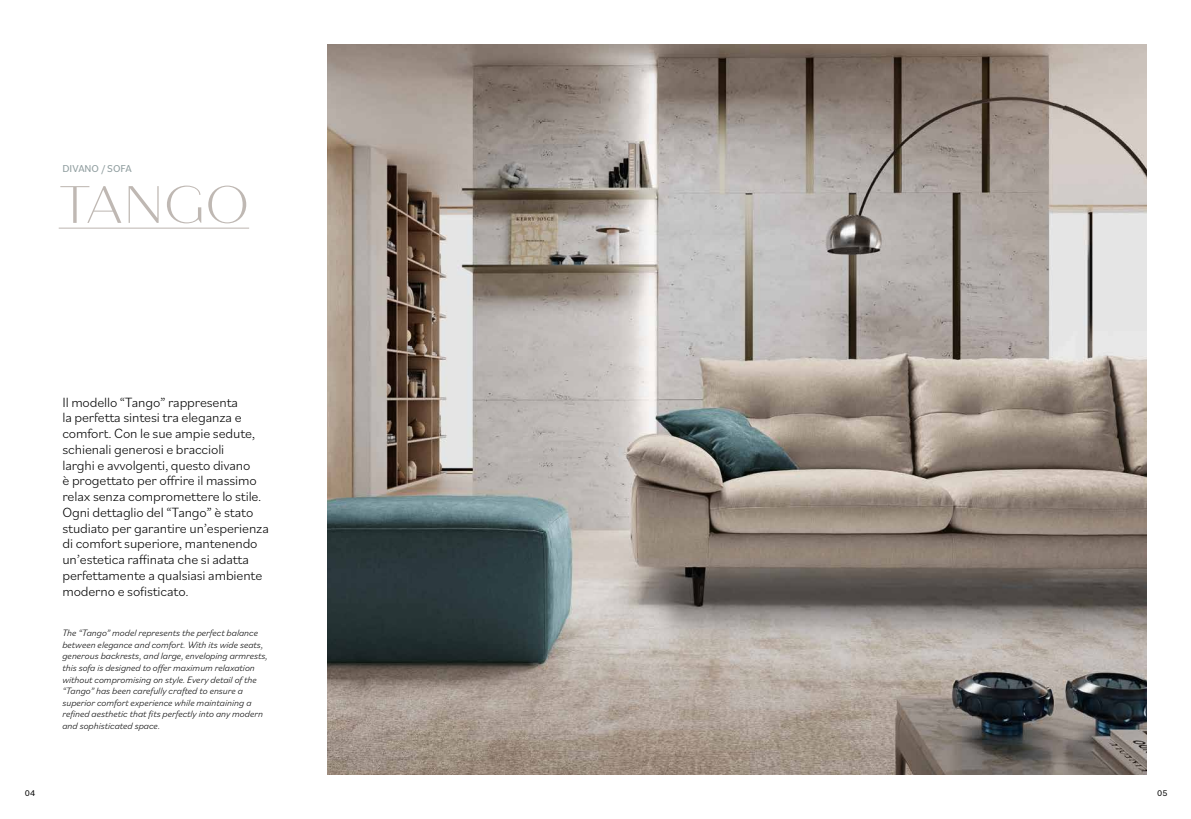
<style>
.page{position:relative;width:1191px;height:819px;background:#fff}
.page>*{position:absolute;margin:0;border:0;box-sizing:border-box;transform-origin:0 0}
.t1{font:300 52.5px "Quiche Sans";letter-spacing:-.005em;color:#bfb8b3}
.t2{font:300 14px/15.8px "Bilo";letter-spacing:-.01em;color:#000}
.t3{font:10.5px "Bilo";color:#8e9c9e}
.t4{font:italic 300 9.62px/11.5px "Bilo";color:#000}
.t5{font:8.75px "Bilo";color:#000}
</style>
<div class="page">
<img style="left:327px;top:45px;width:819px;height:729px">
<hr style="left:59px;top:227px;width:190px;height:2px;background:#bfb8b3">
<p class="t3" style="left:62px;top:161px;width:71px">DIVANO / SOFA</p>
<h1 class="t1" style="left:59px;top:174px;width:192px">TANGO</h1>
<p class="t2" style="left:62px;top:393px;width:208px">Il modello “Tango” rappresenta<br>la perfetta sintesi tra eleganza e comfort. Con le sue ampie sedute, schienali generosi e braccioli<br>larghi e avvolgenti, questo divano<br>è progettato per offrire il massimo relax senza compromettere lo stile.<br>Ogni dettaglio del “Tango” è stato studiato per garantire un’esperienza di comfort superiore, mantenendo un’estetica raffinata che si adatta perfettamente a qualsiasi ambiente moderno e sofisticato.</p>
<p class="t4" style="left:62px;top:626px;width:207px">The “Tango” model represents the perfect balance between elegance and comfort. With its wide seats, generous backrests, and large, enveloping armrests, this sofa is designed to offer maximum relaxation without compromising on style. Every detail of the “Tango” has been carefully crafted to ensure a superior comfort experience while maintaining a refined aesthetic that fits perfectly into any modern and sophisticated space.</p>
<p class="t5" style="left:25px;top:787px;width:12px">04</p>
<p class="t5" style="left:1157px;top:787px;width:12px">05</p>
</div>
